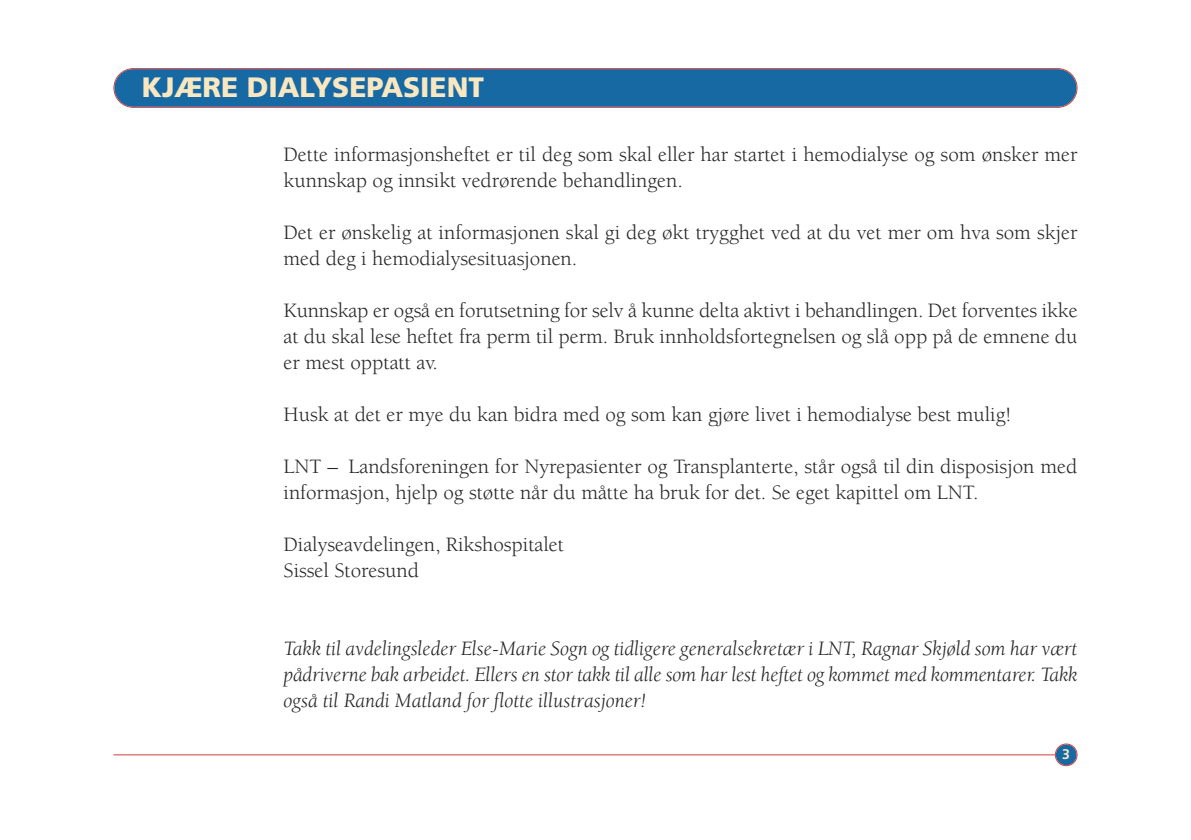
<style>
.page{position:relative;width:1191px;height:840px;background:#fff}
.page>*{position:absolute;margin:0;border:0;box-sizing:border-box;transform-origin:0 0}
.t1{font:900 28px "Frutiger";color:#f9e7c1}
.t2{font:21px/26px "Berkeley";color:#272627}
.t3{font:italic 21px/26px "Berkeley";color:#272627;text-align:justify}
.t4{font:700 14px "Frutiger";color:#f9e7c1}
</style>
<div class="page">
<hr style="left:113px;top:754px;width:944px;height:1px;background:#cf3f3a">
<div style="left:1055px;top:744px;width:21px;height:20px;background:#1769a4;border-radius:50%"></div>
<div style="left:1054px;top:743px;width:23px;height:22px;border:2px solid #cf3f3a;border-radius:50%"></div>
<div style="left:114px;top:69px;width:962px;height:38px;background:#1769a4;border-radius:19px"></div>
<div style="left:113px;top:68px;width:964px;height:40px;border:2px solid #cf3f3a;border-radius:20px"></div>
<h1 class="t1" style="left:142px;top:76px;width:344px">KJÆRE DIALYSEPASIENT</h1>
<p class="t2" style="left:283px;top:143px;width:795px">Dette informasjonsheftet er til deg som skal eller har startet i hemodialyse og som ønsker mer kunnskap og innsikt vedrørende behandlingen.</p>
<p class="t2" style="left:283px;top:221px;width:795px">Det er ønskelig at informasjonen skal gi deg økt trygghet ved at du vet mer om hva som skjer med deg i hemodialysesituasjonen.</p>
<p class="t2" style="left:283px;top:299px;width:795px;text-align:justify">Kunnskap er også en forutsetning for selv å kunne delta aktivt i behandlingen. Det forventes ikke at du skal lese heftet fra perm til perm. Bruk innholdsfortegnelsen og slå opp på de emnene du er mest opptatt av.</p>
<p class="t2" style="left:283px;top:403px;width:729px">Husk at det er mye du kan bidra med og som kan gjøre livet i hemodialyse best mulig!</p>
<p class="t2" style="left:283px;top:455px;width:795px">LNT – Landsforeningen for Nyrepasienter og Transplanterte, står også til din disposisjon med informasjon, hjelp og støtte når du måtte ha bruk for det. Se eget kapittel om LNT.</p>
<p class="t2" style="left:283px;top:533px;width:282px">Dialyseavdelingen, Rikshospitalet<br>Sissel Storesund</p>
<p class="t3" style="left:283px;top:637px;width:795px">Takk til avdelingsleder Else-Marie Sogn og tidligere generalsekretær i LNT, Ragnar Skjøld som har vært pådriverne bak arbeidet. Ellers en stor takk til alle som har lest heftet og kommet med kommentarer. Takk også til Randi Matland for flotte illustrasjoner!</p>
<p class="t4" style="left:1062px;top:748px;width:9px">3</p>
</div>
